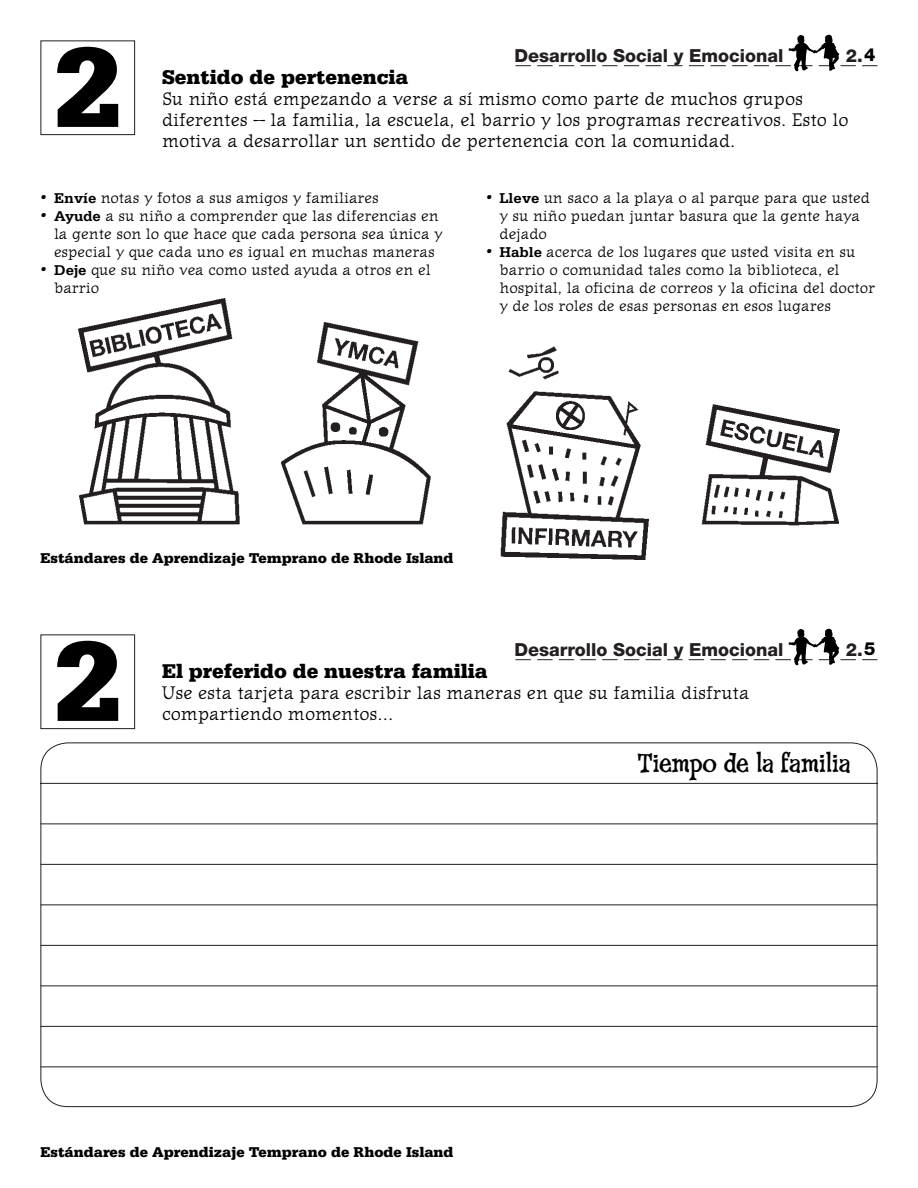
<style>
.page{position:relative;width:918px;height:1188px;background:#fff}
.page>*{position:absolute;margin:0;border:0;box-sizing:border-box;transform-origin:0 0}
.t1{font:900 120px "Serifa";color:#000}
.t2{font:27px "Fink Roman";color:#000}
.t3{font:900 21px "Serifa";color:#000}
.t4{font:18px/21px "Journal Text";color:#000}
.t5{font:800 18px "Helvetica Neue";color:#231f20}
.t6{font:800 18px "Helvetica Neue";color:#000}
.t7{font:15px/18px "Journal Text";color:#000}
.t8{font:900 15px "Serifa";color:#000}
.s1{color:#fff}
.s2{font-size:18px}
.s3{font-family:"Serifa";font-weight:700}
</style>
<div class="page">
<div style="left:40px;top:40px;width:95px;height:95px;border:1px solid #231f20"></div>
<svg style="left:516px;top:35px;width:362px;height:36px"></svg>
<div style="left:40px;top:634px;width:95px;height:95px;border:1px solid #231f20"></div>
<svg style="left:516px;top:629px;width:362px;height:36px"></svg>
<img style="left:79px;top:299px;width:760px;height:260px">
<svg style="left:40px;top:742px;width:838px;height:365px"></svg>
<hr style="left:40px;top:824px;width:838px;height:1px;background:#231f20">
<hr style="left:40px;top:864px;width:838px;height:1px;background:#231f20">
<hr style="left:40px;top:904px;width:838px;height:1px;background:#231f20">
<hr style="left:40px;top:945px;width:838px;height:1px;background:#231f20">
<hr style="left:40px;top:986px;width:838px;height:1px;background:#231f20">
<hr style="left:40px;top:1026px;width:838px;height:1px;background:#231f20">
<hr style="left:40px;top:1066px;width:838px;height:1px;background:#231f20">
<p class="t1" style="left:54px;top:46px;width:68px">2</p>
<p class="t5" style="left:514px;top:49px;width:271px">Desarrollo Social y Emocional</p>
<p class="t5" style="left:846px;top:49px;width:30px">2.<span class="s1">0</span></p>
<p class="t6" style="left:864px;top:49px;width:13px">4</p>
<p class="t3" style="left:162px;top:70px;width:248px">Sentido de pertenencia</p>
<p class="t4" style="left:162px;top:90px;width:688px">Su niño está empezando a verse a sí mismo como parte de muchos grupos diferentes — la familia, la escuela, el barrio y los programas recreativos. Esto lo motiva a desarrollar un sentido de pertenencia con la comunidad.</p>
<p class="t7" style="left:40px;top:190px;width:340px"><span class="s2">•</span> <span class="s3">Envíe</span> notas y fotos a sus amigos y familiares</p>
<p class="t7" style="left:54px;top:208px;width:390px;text-indent:-14px"><span class="s2">•</span> <span class="s3">Ayude</span> a su niño a comprender que las diferencias en la gente son lo que hace que cada persona sea única y especial y que cada uno es igual en muchas maneras</p>
<p class="t7" style="left:54px;top:262px;width:378px;text-indent:-14px"><span class="s2">•</span> <span class="s3">Deje</span> que su niño vea como usted ayuda a otros en el barrio</p>
<p class="t7" style="left:500px;top:190px;width:372px;text-indent:-14px"><span class="s2">•</span> <span class="s3">Lleve</span> un saco a la playa o al parque para que usted y su niño puedan juntar basura que la gente haya dejado</p>
<p class="t7" style="left:500px;top:244px;width:377px;text-indent:-14px"><span class="s2">•</span> <span class="s3">Hable</span> acerca de los lugares que usted visita en su barrio o comunidad tales como la biblioteca, el hospital, la oficina de correos y la oficina del doctor y de los roles de esas personas en esos lugares</p>
<p class="t8" style="left:40px;top:552px;width:415px">Estándares de Aprendizaje Temprano de Rhode Island</p>
<p class="t1" style="left:54px;top:640px;width:68px">2</p>
<p class="t5" style="left:514px;top:643px;width:271px">Desarrollo Social y Emocional</p>
<p class="t5" style="left:846px;top:643px;width:30px">2.<span class="s1">0</span></p>
<p class="t6" style="left:864px;top:643px;width:13px">5</p>
<p class="t3" style="left:162px;top:664px;width:327px">El preferido de nuestra familia</p>
<p class="t4" style="left:162px;top:684px;width:589px">Use esta tarjeta para escribir las maneras en que su familia disfruta compartiendo momentos...</p>
<p class="t2" style="left:637px;top:753px;width:215px">Tiempo de la familia</p>
<p class="t8" style="left:40px;top:1146px;width:415px">Estándares de Aprendizaje Temprano de Rhode Island</p>
</div>
